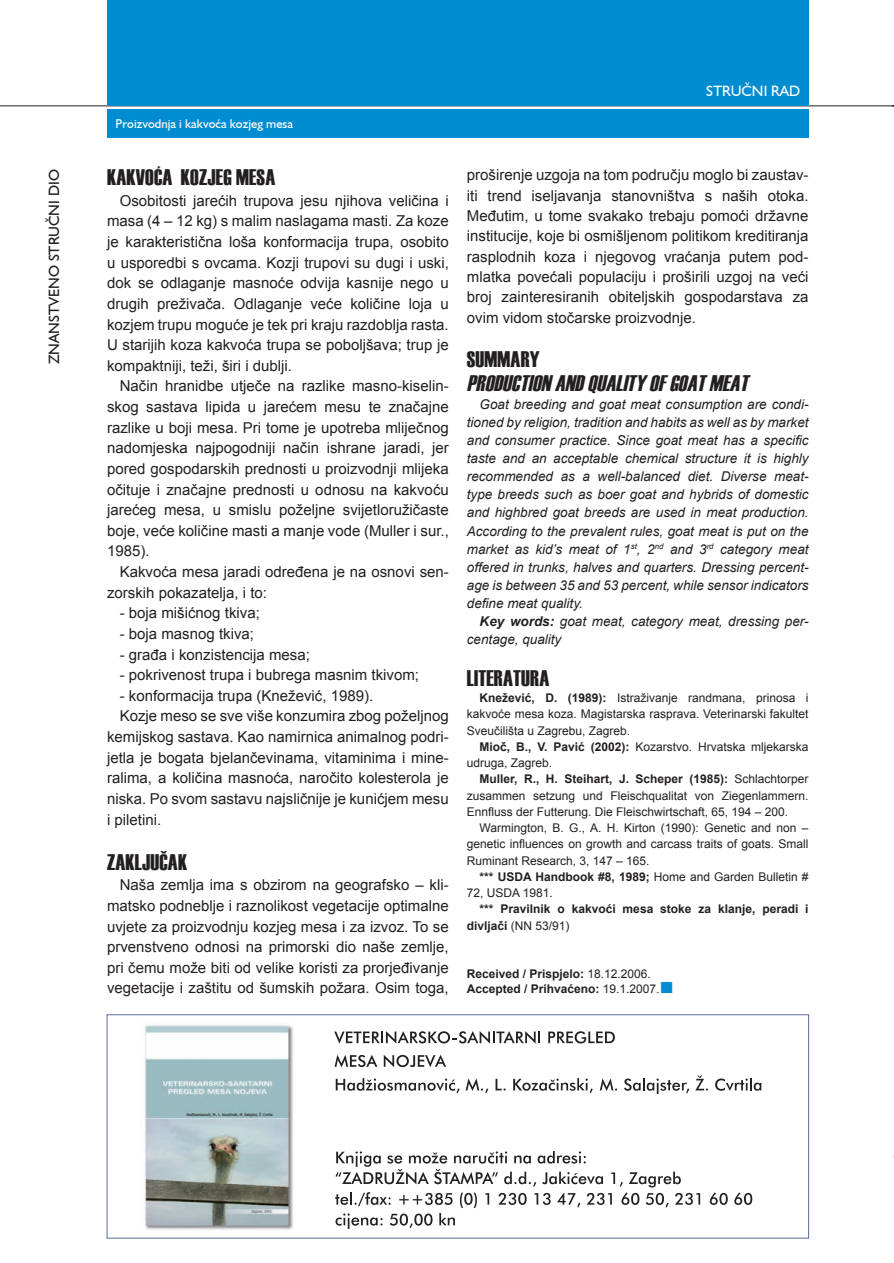
<style>
.page{position:relative;width:894px;height:1263px;background:#fff}
.page>*{position:absolute;margin:0;border:0;box-sizing:border-box;transform-origin:0 0}
.t1{font:22.5px "Haettenschweiler";letter-spacing:.01em;color:#231f20}
.t2{font:italic 22.5px "Haettenschweiler";color:#231f20}
.t3{font:15px/20.5px "Arial";color:#231f20;text-align:justify}
.t4{font:15px "Humanist 521 BT";color:#231f20}
.t5{font:15px "Humanist 521 BT";color:#fff}
.t6{font:italic 13.5px/18px "Arial";color:#231f20;text-align:justify}
.t7{font:12.75px "Humanist 521 BT";color:#fff}
.t8{font:12px/16.2px "Arial";color:#231f20;text-align:justify}
.t9{font:700 12px/16.2px "Arial";color:#231f20}
.s1{font-weight:700}
.s2{font-weight:400}
.s3{font-weight:400;font-size:24px;color:#008cd0}
</style>
<div class="page">
<hr style="left:0;top:105px;width:894px;height:1px;background:#231f20">
<div style="left:107px;top:0;width:702px;height:106px;background:#008cd0"></div>
<div style="left:107px;top:109px;width:702px;height:28px;background:#008cd0"></div>
<img style="left:144px;top:1024px;width:149px;height:206px">
<svg style="left:710px;top:1192px;width:18px;height:12px"></svg>
<svg style="left:734px;top:1192px;width:18px;height:12px"></svg>
<svg style="left:335px;top:1151px;width:365px;height:77px"></svg>
<svg style="left:336px;top:1078px;width:124px;height:15px"></svg>
<svg style="left:466px;top:1078px;width:22px;height:15px"></svg>
<svg style="left:496px;top:1078px;width:10px;height:12px"></svg>
<svg style="left:513px;top:1078px;width:80px;height:15px"></svg>
<svg style="left:600px;top:1078px;width:17px;height:12px"></svg>
<svg style="left:624px;top:1078px;width:65px;height:15px"></svg>
<svg style="left:695px;top:1075px;width:13px;height:15px"></svg>
<svg style="left:715px;top:1078px;width:46px;height:12px"></svg>
<svg style="left:335px;top:1054px;width:42px;height:13px"></svg>
<svg style="left:384px;top:1054px;width:62px;height:13px"></svg>
<svg style="left:334px;top:1031px;width:206px;height:12px"></svg>
<svg style="left:548px;top:1031px;width:67px;height:12px"></svg>
<div style="left:107px;top:1014px;width:702px;height:224px;border:1px solid #5b6c97"></div>
<p class="t4" style="left:45px;top:364px;width:196px;rotate:-90deg">ZNANSTVENO STRUČNI DIO</p>
<p class="t7" style="left:116px;top:116px;width:179px">Proizvodnja i kakvoća kozjeg mesa</p>
<h1 class="t1" style="left:107px;top:162px;width:170px">KAKVOĆA KOZJEG MESA</h1>
<p class="t3" style="left:107px;top:190px;width:343px;text-indent:13px">Osobitosti jarećih trupova jesu njihova veličina i masa (4 – 12 kg) s malim naslagama masti. Za koze je karakteristična loša konformacija trupa, osobito u usporedbi s ovcama. Kozji trupovi su dugi i uski, dok se odlaganje masnoće odvija kasnije nego u drugih preživača. Odlaganje veće količine loja u kozjem trupu moguće je tek pri kraju razdoblja rasta.<br>U starijih koza kakvoća trupa se poboljšava; trup je kompaktniji, teži, širi i dublji.</p>
<p class="t3" style="left:107px;top:376px;width:343px;text-indent:13px">Način hranidbe utječe na razlike masno-kiselin&shy;skog sastava lipida u jarećem mesu te značajne razlike u boji mesa. Pri tome je upotreba mliječnog nadomjeska najpogodniji način ishrane jaradi, jer pored gospodarskih prednosti u proizvodnji mlijeka očituje i značajne prednosti u odnosu na kakvoću jarećeg mesa, u smislu poželjne svijetloružičaste boje, veće količine masti a manje vode (Muller i sur., 1985).</p>
<p class="t3" style="left:107px;top:561px;width:343px;text-indent:13px">Kakvoća mesa jaradi određena je na osnovi sen&shy;zorskih pokazatelja, i to:</p>
<p class="t3" style="left:120px;top:603px;width:142px">- boja mišićnog tkiva;</p>
<p class="t3" style="left:120px;top:623px;width:136px">- boja masnog tkiva;</p>
<p class="t3" style="left:120px;top:644px;width:192px">- građa i konzistencija mesa;</p>
<p class="t3" style="left:120px;top:664px;width:301px">- pokrivenost trupa i bubrega masnim tkivom;</p>
<p class="t3" style="left:120px;top:685px;width:255px">- konformacija trupa (Knežević, 1989).</p>
<p class="t3" style="left:120px;top:706px;width:331px">Kozje meso se sve više konzumira zbog poželjnog</p>
<p class="t3" style="left:107px;top:726px;width:343px">kemijskog sastava. Kao namirnica animalnog podri-</p>
<p class="t3" style="left:107px;top:747px;width:343px">jetla je bogata bjelančevinama, vitaminima i mine-</p>
<p class="t3" style="left:107px;top:768px;width:343px">ralima, a količina masnoća, naročito kolesterola je</p>
<p class="t3" style="left:107px;top:788px;width:343px">niska. Po svom sastavu najsličnije je kunićjem mesu</p>
<p class="t3" style="left:107px;top:809px;width:56px">i piletini.</p>
<h1 class="t1" style="left:107px;top:846px;width:82px">ZAKLJUČAK</h1>
<p class="t3" style="left:107px;top:874px;width:343px;text-indent:13px">Naša zemlja ima s obzirom na geografsko – kli&shy;matsko podneblje i raznolikost vegetacije optimalne uvjete za proizvodnju kozjeg mesa i za izvoz. To se prvenstveno odnosi na primorski dio naše zemlje, pri čemu može biti od velike koristi za prorjeđivanje vegetacije i zaštitu od šumskih požara. Osim toga,</p>
<p class="t5" style="left:706px;top:82px;width:96px">STRUČNI RAD</p>
<p class="t3" style="left:467px;top:165px;width:343px">proširenje uzgoja na tom području moglo bi zaustav&shy;iti trend iseljavanja stanovništva s naših otoka.<br>Međutim, u tome svakako trebaju pomoći državne institucije, koje bi osmišljenom politikom kreditiranja rasplodnih koza i njegovog vraćanja putem pod&shy;mlatka povećali populaciju i proširili uzgoj na veći broj zainteresiranih obiteljskih gospodarstava za ovim vidom stočarske proizvodnje.</p>
<h1 class="t1" style="left:467px;top:344px;width:74px">SUMMARY</h1>
<h1 class="t2" style="left:467px;top:368px;width:289px">PRODUCTIONANDQUALITYOFGOATMEAT</h1>
<p class="t6" style="left:467px;top:395px;width:343px;text-indent:13px">Goat breeding and goat meat consumption are condi&shy;tioned by religion, tradition and habits as well as by market and consumer practice. Since goat meat has a specific taste and an acceptable chemical structure it is highly recommended as a well-balanced diet. Diverse meat&shy;type breeds such as boer goat and hybrids of domestic and highbred goat breeds are used in meat production.<br>According to the prevalent rules, goat meat is put on the market as kid’s meat of 1<sup>st</sup>, 2<sup>nd</sup> and 3<sup>rd</sup> category meat offered in trunks, halves and quarters. Dressing percent&shy;age is between 35 and 53 percent, while sensor indicators define meat quality.</p>
<p class="t6" style="left:467px;top:612px;width:343px;text-indent:13px"><span class="s1">Key words:</span> goat meat, category meat, dressing per&shy;centage, quality</p>
<h1 class="t1" style="left:467px;top:662px;width:84px">LITERATURA</h1>
<p class="t8" style="left:467px;top:689px;width:343px;text-indent:13px"><span class="s1">Knežević, D. (1989):</span> Istraživanje randmana, prinosa i kakvoće mesa koza. Magistarska rasprava. Veterinarski fakultet Sveučilišta u Zagrebu, Zagreb.</p>
<p class="t8" style="left:467px;top:738px;width:343px;text-indent:13px"><span class="s1">Mioč, B., V. Pavić (2002):</span> Kozarstvo. Hrvatska mljekarska udruga, Zagreb.</p>
<p class="t8" style="left:467px;top:771px;width:343px;text-indent:13px"><span class="s1">Muller, R., H. Steihart, J. Scheper (1985):</span> Schlachtorper zusammen setzung und Fleischqualitat von Ziegenlammern.<br>Ennfluss der Futterung. Die Fleischwirtschaft, 65, 194 – 200.</p>
<p class="t8" style="left:467px;top:819px;width:343px;text-indent:13px">Warmington, B. G., A. H. Kirton (1990): Genetic and non – genetic influences on growth and carcass traits of goats. Small Ruminant Research, 3, 147 – 165.</p>
<p class="t8" style="left:467px;top:868px;width:343px;text-indent:13px"><span class="s1">*** USDA Handbook #8, 1989;</span> Home and Garden Bulletin #<br>72, USDA 1981.</p>
<p class="t9" style="left:467px;top:901px;width:343px;text-indent:13px">*** Pravilnik o kakvoći mesa stoke za klanje, peradi i divljači <span class="s2">(NN 53/91)</span></p>
<p class="t9" style="left:467px;top:965px;width:209px;line-height:15.8px">Received / Prispjelo: <span class="s2">18.12.2006.<br></span>Accepted / Prihvaćeno: <span class="s2">19.1.2007.</span><span class="s3">■</span></p>
</div>
